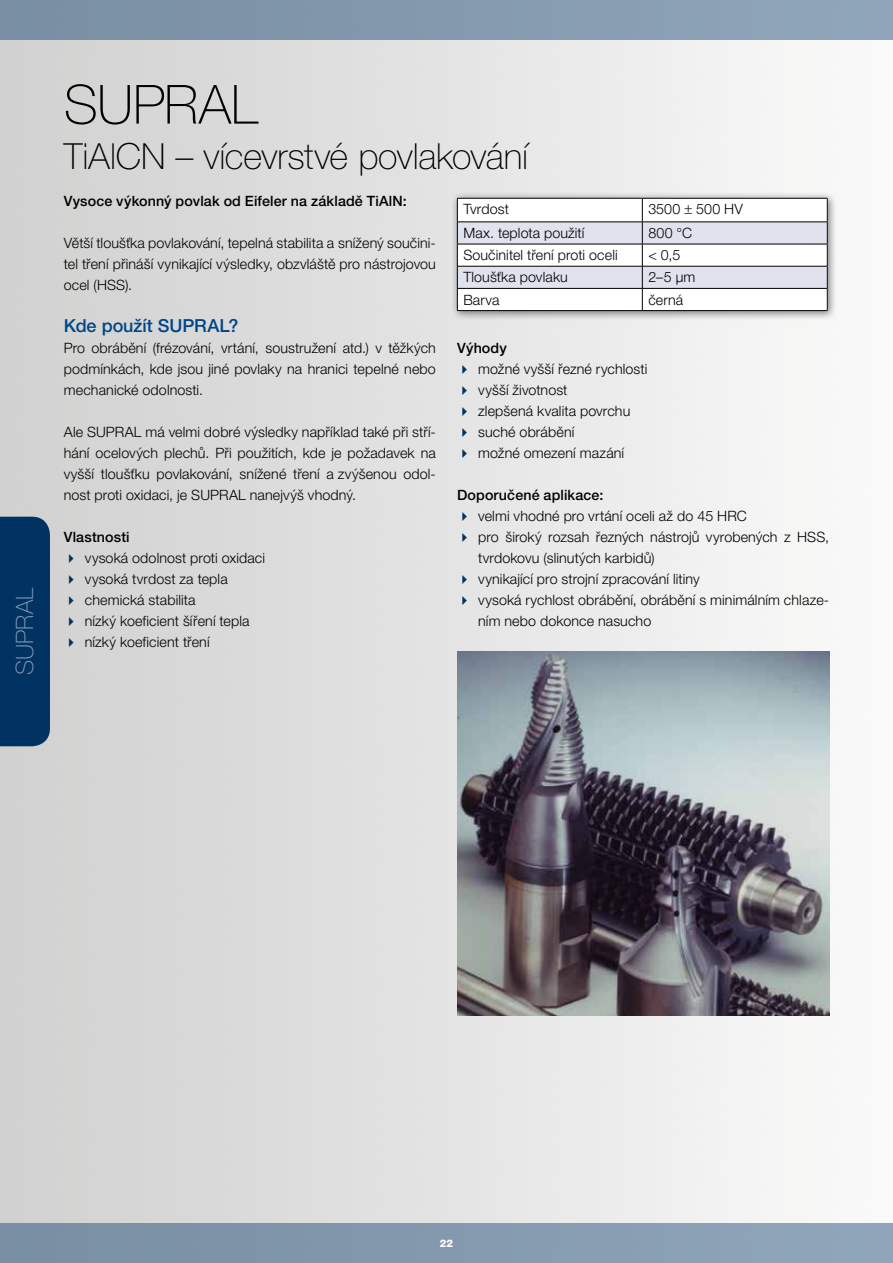
<style>
.page{position:relative;width:893px;height:1263px;background:#fff}
.page>*{position:absolute;margin:0;border:0;box-sizing:border-box;transform-origin:0 0}
.t1{font:100 54px "Helvetica Neue CE";letter-spacing:-.005em;color:#000}
.t2{font:100 36px "Helvetica Neue CE";letter-spacing:-.005em;color:#000}
.t3{font:100 24px "Helvetica Neue CE";letter-spacing:-.005em;color:#899ab8}
.t4{font:500 18px "Helvetica Neue CE";color:#004687}
.t5{font:300 14.25px/21px "Helvetica Neue CE";letter-spacing:.01em;color:#000;text-align:justify}
.t6{font:500 14.25px "Helvetica Neue CE";letter-spacing:.01em;color:#000}
.t7{font:800 10.5px "Helvetica Neue CE";color:#fff}
.s1{color:#003362}
</style>
<div class="page">
<img style="left:0;top:39px;width:893px;height:1185px">
<div style="left:0;top:1224px;width:893px;height:39px;background:#8499ad"></div>
<div style="left:0;top:0;width:893px;height:39px;background:#8499ad"></div>
<div style="left:451px;top:191px;width:386px;height:130px;background:#000;opacity:.5"></div>
<div style="left:0;top:517px;width:50px;height:229px;background:#003362"></div>
<img style="left:457px;top:652px;width:372px;height:363px">
<svg style="left:457px;top:198px;width:371px;height:113px"></svg>
<h3 class="t3" style="left:11px;top:675px;width:89px;rotate:-90deg">SUPRAL</h3>
<h1 class="t1" style="left:64px;top:73px;width:196px">SUPRAL</h1>
<h2 class="t2" style="left:64px;top:135px;width:466px">TiAlCN – vícevrstvé povlakování</h2>
<p class="t6" style="left:64px;top:192px;width:344px">Vysoce výkonný povlak od Eifeler na základě TiAlN:</p>
<p class="t5" style="left:64px;top:232px;width:374px">Větší tloušťka povlakování, tepelná stabilita a snížený součini&shy;tel tření přináší vynikající výsledky, obzvláště pro nástrojovou ocel (HSS).</p>
<p class="t4" style="left:64px;top:314px;width:176px">Kde použít SUPRAL?</p>
<p class="t5" style="left:64px;top:337px;width:374px">Pro obrábění (frézování, vrtání, soustružení atd.) v těžkých podmínkách, kde jsou jiné povlaky na hranici tepelné nebo mechanické odolnosti.</p>
<p class="t5" style="left:64px;top:421px;width:374px">Ale SUPRAL má velmi dobré výsledky například také při stří&shy;hání ocelových plechů. Při použitích, kde je požadavek na vyšší tloušťku povlakování, snížené tření a zvýšenou odol&shy;nost proti oxidaci, je SUPRAL nanejvýš vhodný.</p>
<p class="t6" style="left:64px;top:528px;width:67px">Vlastnosti</p>
<p class="t5" style="left:64px;top:547px;width:203px"><span class="s1">✔</span> vysoká odolnost proti oxidaci</p>
<p class="t5" style="left:64px;top:568px;width:165px"><span class="s1">✔</span> vysoká tvrdost za tepla</p>
<p class="t5" style="left:64px;top:589px;width:133px"><span class="s1">✔</span> chemická stabilita</p>
<p class="t5" style="left:64px;top:610px;width:187px"><span class="s1">✔</span> nízký koeficient šíření tepla</p>
<p class="t5" style="left:64px;top:631px;width:147px"><span class="s1">✔</span> nízký koeficient tření</p>
<p class="t5" style="left:463px;top:199px;width:47px">Tvrdost</p>
<p class="t5" style="left:648px;top:199px;width:96px">3500 500 HV</p>
<p class="t5" style="left:463px;top:222px;width:123px">Max. teplota použití</p>
<p class="t5" style="left:648px;top:222px;width:45px">800 °C</p>
<p class="t5" style="left:463px;top:245px;width:156px">Součinitel tření proti oceli</p>
<p class="t5" style="left:648px;top:245px;width:33px">&lt; 0,5</p>
<p class="t5" style="left:463px;top:267px;width:106px">Tloušťka povlaku</p>
<p class="t5" style="left:648px;top:267px;width:49px">2–5 µm</p>
<p class="t5" style="left:463px;top:289px;width:38px">Barva</p>
<p class="t5" style="left:648px;top:289px;width:37px">černá</p>
<p class="t6" style="left:457px;top:339px;width:51px">Výhody</p>
<p class="t5" style="left:457px;top:358px;width:192px"><span class="s1">✔</span> možné vyšší řezné rychlosti</p>
<p class="t5" style="left:457px;top:379px;width:112px"><span class="s1">✔</span> vyšší životnost</p>
<p class="t5" style="left:457px;top:400px;width:175px"><span class="s1">✔</span> zlepšená kvalita povrchu</p>
<p class="t5" style="left:457px;top:421px;width:119px"><span class="s1">✔</span> suché obrábění</p>
<p class="t5" style="left:457px;top:442px;width:169px"><span class="s1">✔</span> možné omezení mazání</p>
<p class="t6" style="left:457px;top:486px;width:148px">Doporučené aplikace:</p>
<p class="t5" style="left:457px;top:505px;width:291px"><span class="s1">✔</span> velmi vhodné pro vrtání oceli až do 45 HRC</p>
<p class="t5" style="left:478px;top:526px;width:352px;text-indent:-21px"><span class="s1">✔</span> pro široký rozsah řezných nástrojů vyrobených z HSS, tvrdokovu (slinutých karbidů)</p>
<p class="t5" style="left:457px;top:568px;width:244px"><span class="s1">✔</span> vynikající pro strojní zpracování litiny</p>
<p class="t5" style="left:478px;top:589px;width:352px;text-indent:-21px"><span class="s1">✔</span> vysoká rychlost obrábění, obrábění s minimálním chlaze&shy;ním nebo dokonce nasucho</p>
<p class="t7" style="left:440px;top:1237px;width:15px">22</p>
</div>
